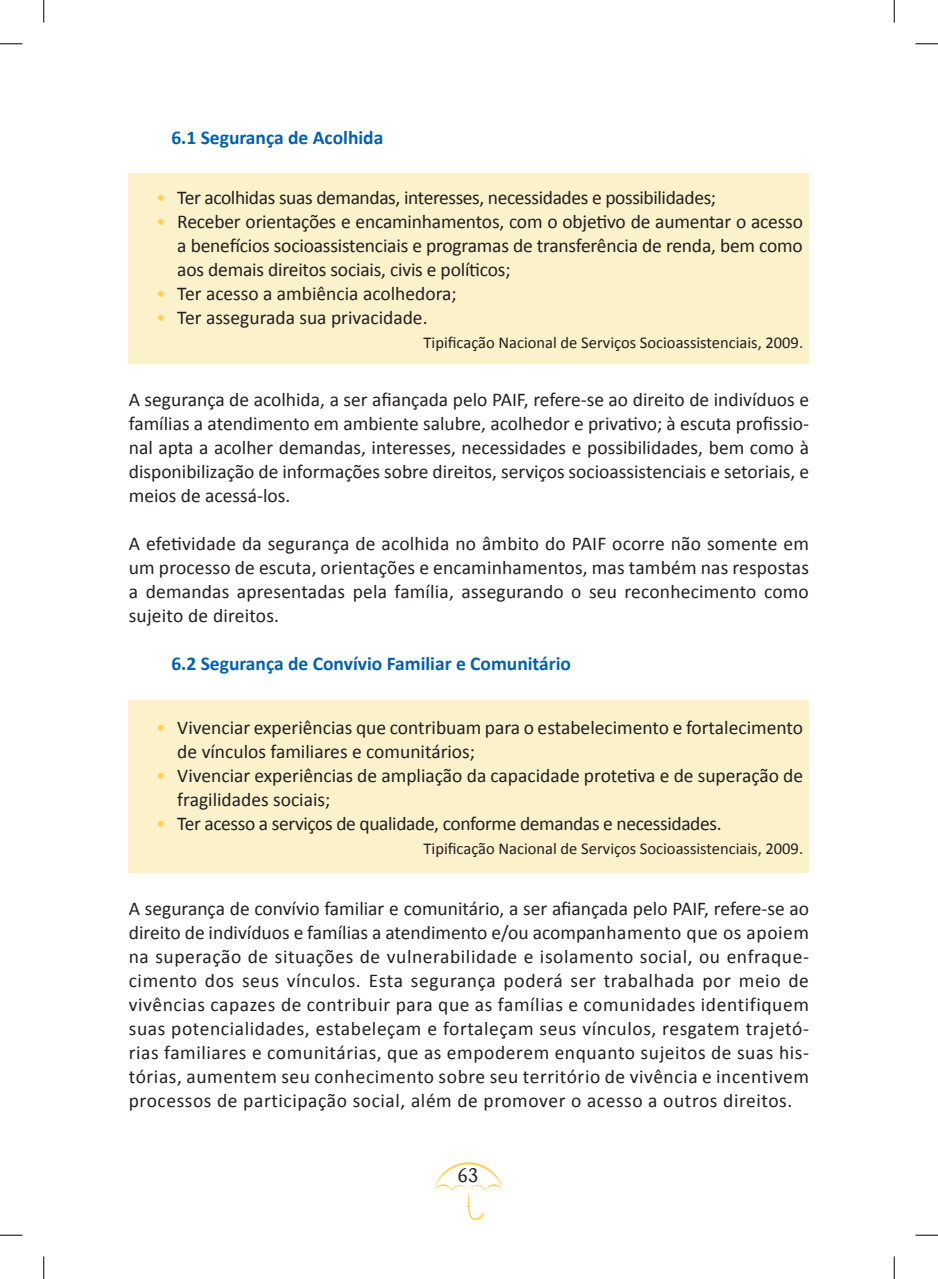
<style>
.page{position:relative;width:938px;height:1279px;background:#fff}
.page>*{position:absolute;margin:0;border:0;box-sizing:border-box;transform-origin:0 0}
.t1{font:19.5px/24px "Calibri";color:#231f20;text-align:justify}
.t2{font:19.5px "Calibri";letter-spacing:-.02em;color:#231f20}
.t3{font:700 19.5px "Calibri";color:#0161b0}
.t4{font:19.5px "Barmeno";color:#231f20}
.t5{font:16.5px "Calibri";color:#231f20}
.s1{color:#fad55a}
</style>
<div class="page">
<svg style="left:433px;top:1162px;width:71px;height:58px"></svg>
<div style="left:129px;top:173px;width:680px;height:190px;background:#fbf1cb"></div>
<div style="left:129px;top:699px;width:680px;height:173px;background:#fbf1cb"></div>
<svg style="left:0;top:44px;width:22px;height:1px"></svg>
<svg style="left:915px;top:44px;width:23px;height:1px"></svg>
<svg style="left:0;top:1234px;width:22px;height:1px"></svg>
<svg style="left:915px;top:1234px;width:23px;height:1px"></svg>
<svg style="left:44px;top:0;width:1px;height:22px"></svg>
<svg style="left:44px;top:1256px;width:1px;height:22px"></svg>
<svg style="left:894px;top:0;width:1px;height:22px"></svg>
<svg style="left:894px;top:1256px;width:1px;height:22px"></svg>
<p class="t3" style="left:171px;top:125px;width:214px">6.1 Segurança de Acolhida</p>
<p class="t2" style="left:156px;top:185px;width:562px"><span class="s1">•</span> Ter acolhidas suas demandas, interesses, necessidades e possibilidades;</p>
<p class="t1" style="left:177px;top:208px;width:627px;text-indent:-21px"><span class="s1">•</span> Receber orientações e encaminhamentos, com o objetivo de aumentar o acesso a benefícios socioassistenciais e programas de transferência de renda, bem como aos demais direitos sociais, civis e políticos;</p>
<p class="t1" style="left:156px;top:280px;width:302px"><span class="s1">•</span> Ter acesso a ambiência acolhedora;</p>
<p class="t1" style="left:156px;top:304px;width:273px"><span class="s1">•</span> Ter assegurada sua privacidade.</p>
<p class="t5" style="left:424px;top:332px;width:381px">Tipificação Nacional de Serviços Socioassistenciais, 2009.</p>
<p class="t1" style="left:129px;top:386px;width:682px">A segurança de acolhida, a ser afiançada pelo PAIF, refere-se ao direito de indivíduos e famílias a atendimento em ambiente salubre, acolhedor e privativo; à escuta profissio&shy;nal apta a acolher demandas, interesses, necessidades e possibilidades, bem como à disponibilização de informações sobre direitos, serviços socioassistenciais e setoriais, e meios de acessá-los.</p>
<p class="t1" style="left:129px;top:530px;width:682px">A efetividade da segurança de acolhida no âmbito do PAIF ocorre não somente em um processo de escuta, orientações e encaminhamentos, mas também nas respostas a demandas apresentadas pela família, assegurando o seu reconhecimento como sujeito de direitos.</p>
<p class="t3" style="left:171px;top:651px;width:401px">6.2 Segurança de Convívio Familiar e Comunitário</p>
<p class="t1" style="left:177px;top:714px;width:627px;text-indent:-21px"><span class="s1">•</span> Vivenciar experiências que contribuam para o estabelecimento e fortalecimento de vínculos familiares e comunitários;</p>
<p class="t1" style="left:177px;top:762px;width:627px;text-indent:-21px"><span class="s1">•</span> Vivenciar experiências de ampliação da capacidade protetiva e de superação de fragilidades sociais;</p>
<p class="t2" style="left:156px;top:811px;width:567px"><span class="s1">•</span> Ter acesso a serviços de qualidade, conforme demandas e necessidades.</p>
<p class="t5" style="left:424px;top:837px;width:381px">Tipificação Nacional de Serviços Socioassistenciais, 2009.</p>
<p class="t1" style="left:129px;top:895px;width:682px">A segurança de convívio familiar e comunitário, a ser afiançada pelo PAIF, refere-se ao direito de indivíduos e famílias a atendimento e/ou acompanhamento que os apoiem na superação de situações de vulnerabilidade e isolamento social, ou enfraque&shy;cimento dos seus vínculos. Esta segurança poderá ser trabalhada por meio de vivências capazes de contribuir para que as famílias e comunidades identifiquem suas potencialidades, estabeleçam e fortaleçam seus vínculos, resgatem trajetó&shy;rias familiares e comunitárias, que as empoderem enquanto sujeitos de suas his&shy;tórias, aumentem seu conhecimento sobre seu território de vivência e incentivem processos de participação social, além de promover o acesso a outros direitos.</p>
<p class="t4" style="left:458px;top:1163px;width:23px">63</p>
</div>
